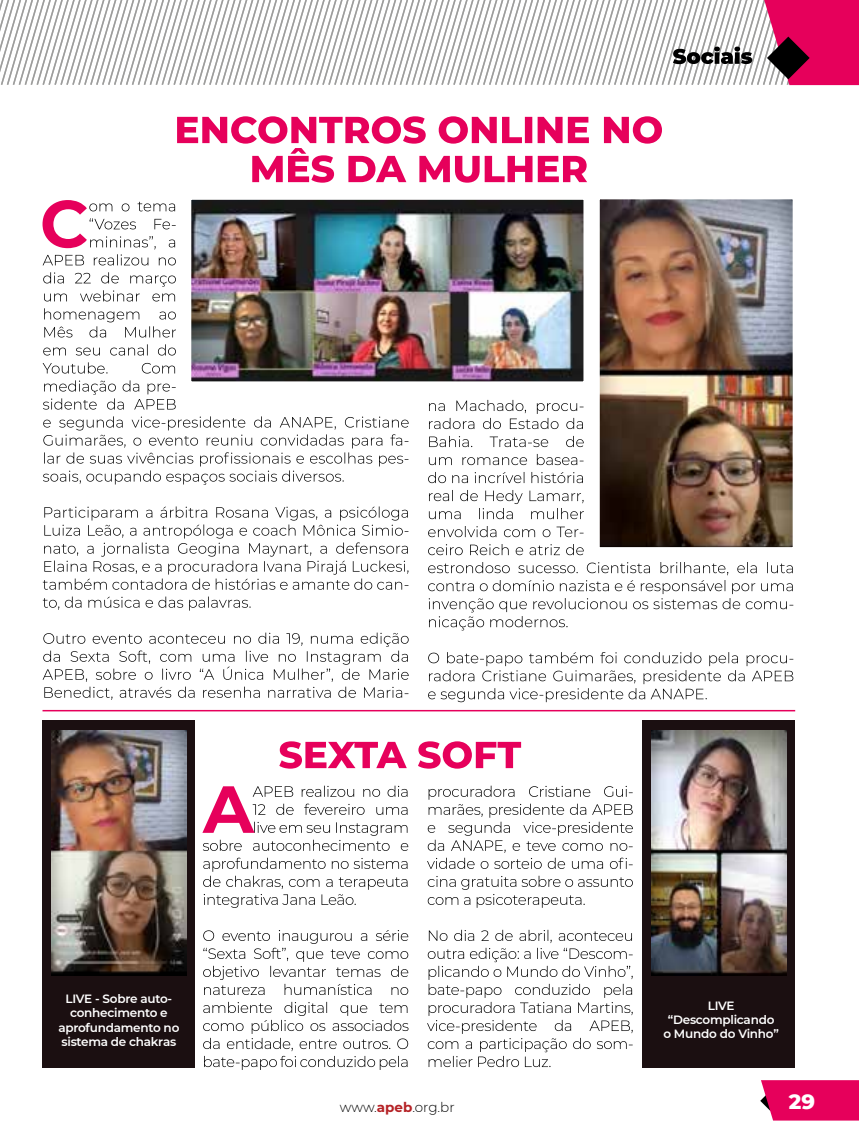
<style>
.page{position:relative;width:859px;height:1132px;background:#fff}
.page>*{position:absolute;margin:0;border:0;box-sizing:border-box;transform-origin:0 0}
.t1{font:800 21px "Montserrat";color:#fff}
.t2{font:300 13.5px "Montserrat";letter-spacing:-.005em;color:#000}
.t3{font:600 12px/14.4px "Montserrat";letter-spacing:-.02em;color:#fff;text-align:center}
.s1{font-weight:700;color:#b52226}
</style>
<div class="page">
<svg style="left:760px;top:1080px;width:99px;height:40px;background:#e40f63"></svg>
<svg style="left:177px;top:116px;width:485px;height:67px"></svg>
<svg style="left:279px;top:741px;width:242px;height:27px"></svg>
<svg style="left:428px;top:652px;width:365px;height:50px"></svg>
<svg style="left:428px;top:562px;width:365px;height:68px"></svg>
<svg style="left:428px;top:544px;width:156px;height:11px"></svg>
<svg style="left:428px;top:526px;width:155px;height:11px"></svg>
<svg style="left:429px;top:490px;width:155px;height:29px"></svg>
<svg style="left:428px;top:472px;width:155px;height:11px"></svg>
<svg style="left:429px;top:454px;width:154px;height:11px"></svg>
<svg style="left:429px;top:436px;width:155px;height:11px"></svg>
<svg style="left:429px;top:400px;width:154px;height:29px"></svg>
<svg style="left:43px;top:632px;width:366px;height:67px"></svg>
<svg style="left:43px;top:596px;width:208px;height:14px"></svg>
<svg style="left:43px;top:506px;width:365px;height:83px"></svg>
<svg style="left:43px;top:416px;width:366px;height:68px"></svg>
<svg style="left:43px;top:380px;width:133px;height:29px"></svg>
<svg style="left:43px;top:362px;width:132px;height:11px"></svg>
<svg style="left:43px;top:344px;width:133px;height:11px"></svg>
<svg style="left:44px;top:308px;width:132px;height:29px"></svg>
<svg style="left:43px;top:272px;width:133px;height:29px"></svg>
<svg style="left:43px;top:200px;width:133px;height:65px"></svg>
<svg style="left:427px;top:929px;width:206px;height:137px"></svg>
<svg style="left:428px;top:875px;width:205px;height:32px"></svg>
<svg style="left:427px;top:785px;width:206px;height:83px"></svg>
<svg style="left:203px;top:1001px;width:205px;height:68px"></svg>
<svg style="left:203px;top:930px;width:205px;height:64px"></svg>
<svg style="left:203px;top:857px;width:204px;height:50px"></svg>
<svg style="left:202px;top:785px;width:206px;height:65px"></svg>
<img style="left:191px;top:199px;width:393px;height:183px">
<img style="left:599px;top:199px;width:194px;height:349px">
<hr style="left:43px;top:709px;width:752px;height:2px;background:#e6005b">
<div style="left:642px;top:720px;width:153px;height:347px;background:#1b0f11"></div>
<img style="left:651px;top:730px;width:135px;height:245px">
<div style="left:43px;top:720px;width:152px;height:347px;background:#1b0f11"></div>
<img style="left:52px;top:730px;width:134px;height:244px">
<svg style="left:0;top:0;width:859px;height:86px"></svg>
<p class="t3" style="left:58px;top:990px;width:123px">LIVE - Sobre auto&shy;conhecimento e aprofundamento no sistema de chakras</p>
<p class="t3" style="left:663px;top:997px;width:117px">LIVE “Descomplicando o Mundo do Vinho”</p>
<p class="t2" style="left:340px;top:1098px;width:116px">www.<span class="s1">apeb</span>.org.br</p>
<h1 class="t1" style="left:789px;top:1086px;width:28px">29</h1>
</div>
